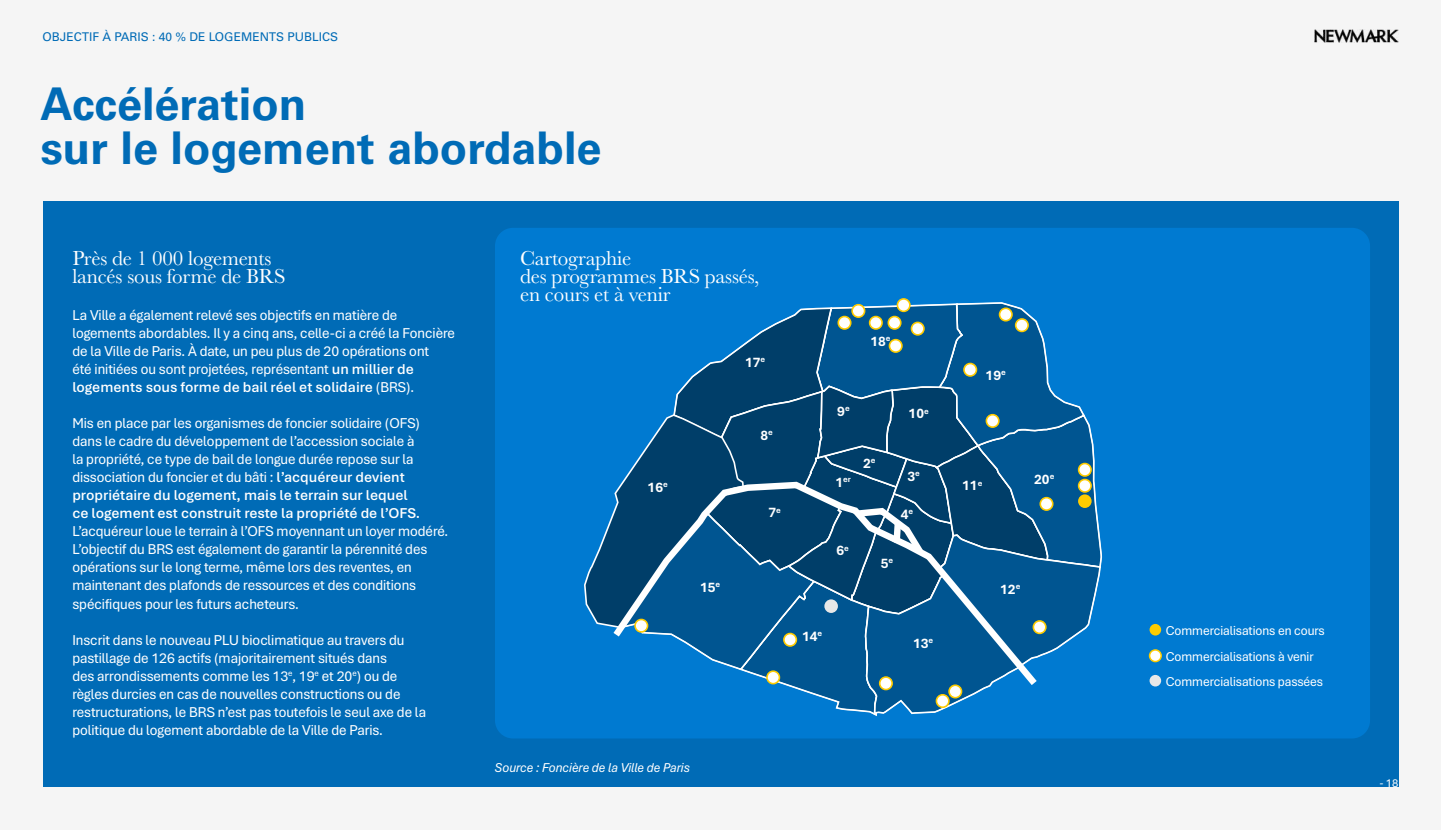
<style>
.page{position:relative;width:1441px;height:830px;background:#fff}
.page>*{position:absolute;margin:0;border:0;box-sizing:border-box;transform-origin:0 0}
.t1{font:700 45px/43.5px "Univers LT Pro 65";color:#006bb6}
.t2{font:21px/18px "Baskerville";letter-spacing:-.01em;color:#fff}
.t3{font:15px/18px "Aptos Display";color:#fff}
.t4{font:600 15px/18px "Aptos";color:#fff}
.t5{font:700 14.4px "Aptos";color:#fff}
.t6{font:13.5px/26.2px "Aptos Display";color:#fff}
.t7{font:italic 13.5px "Aptos Display";color:#fff}
.t8{font:12px "Univers LT Pro 55 Roman";color:#006bb6}
.t9{font:12px "Aptos Display";color:#fff}
.t10{font:700 8.4px "Aptos";color:#fff}
.s1{font-family:"Aptos";font-weight:600}
.s2{font-family:"Aptos Display";font-weight:400}
.s3{font-size:14.4px}
</style>
<div class="page">
<div style="left:0;top:0;width:1440px;height:829px;background:#f5f5f5"></div>
<div style="left:43px;top:201px;width:1354px;height:586px;background:#006bb6"></div>
<div style="left:495px;top:228px;width:874px;height:510px;background:#007ad1;border-radius:18px"></div>
<img style="left:1314px;top:29px;width:83px;height:14px">
<div style="left:1149px;top:623px;width:11px;height:12px;background:#fc0;border-radius:50%"></div>
<div style="left:1149px;top:649px;width:11px;height:12px;background:#fff;border-radius:50%"></div>
<div style="left:1148px;top:649px;width:13px;height:13px;border:2px solid #fc0;border-radius:50%"></div>
<div style="left:1149px;top:674px;width:11px;height:12px;background:#e8e8e8;border-radius:50%"></div>
<svg style="left:584px;top:301px;width:518px;height:415px"></svg>
<div style="left:1077px;top:494px;width:14px;height:13px;background:#fc0;border-radius:50%"></div>
<div style="left:838px;top:316px;width:12px;height:13px;background:#fff;border-radius:50%"></div>
<div style="left:837px;top:315px;width:14px;height:14px;border:2px solid #fc0;border-radius:50%"></div>
<div style="left:852px;top:304px;width:12px;height:13px;background:#fff;border-radius:50%"></div>
<div style="left:851px;top:304px;width:14px;height:14px;border:2px solid #fc0;border-radius:50%"></div>
<div style="left:869px;top:316px;width:12px;height:13px;background:#fff;border-radius:50%"></div>
<div style="left:868px;top:315px;width:14px;height:14px;border:2px solid #fc0;border-radius:50%"></div>
<div style="left:888px;top:316px;width:12px;height:13px;background:#fff;border-radius:50%"></div>
<div style="left:887px;top:315px;width:14px;height:14px;border:2px solid #fc0;border-radius:50%"></div>
<div style="left:911px;top:322px;width:12px;height:13px;background:#fff;border-radius:50%"></div>
<div style="left:910px;top:321px;width:14px;height:14px;border:2px solid #fc0;border-radius:50%"></div>
<div style="left:889px;top:339px;width:12px;height:13px;background:#fff;border-radius:50%"></div>
<div style="left:888px;top:338px;width:14px;height:15px;border:2px solid #fc0;border-radius:50%"></div>
<div style="left:897px;top:299px;width:12px;height:12px;background:#fff;border-radius:50%"></div>
<div style="left:896px;top:298px;width:14px;height:14px;border:2px solid #fc0;border-radius:50%"></div>
<div style="left:999px;top:308px;width:12px;height:12px;background:#fff;border-radius:50%"></div>
<div style="left:998px;top:307px;width:14px;height:14px;border:2px solid #fc0;border-radius:50%"></div>
<div style="left:963px;top:363px;width:13px;height:13px;background:#fff;border-radius:50%"></div>
<div style="left:963px;top:362px;width:14px;height:14px;border:2px solid #fc0;border-radius:50%"></div>
<div style="left:986px;top:414px;width:12px;height:13px;background:#fff;border-radius:50%"></div>
<div style="left:985px;top:413px;width:14px;height:14px;border:2px solid #fc0;border-radius:50%"></div>
<div style="left:1015px;top:319px;width:12px;height:12px;background:#fff;border-radius:50%"></div>
<div style="left:1014px;top:318px;width:14px;height:14px;border:2px solid #fc0;border-radius:50%"></div>
<div style="left:1078px;top:463px;width:12px;height:12px;background:#fff;border-radius:50%"></div>
<div style="left:1077px;top:462px;width:14px;height:14px;border:2px solid #fc0;border-radius:50%"></div>
<div style="left:1078px;top:479px;width:12px;height:12px;background:#fff;border-radius:50%"></div>
<div style="left:1077px;top:478px;width:14px;height:14px;border:2px solid #fc0;border-radius:50%"></div>
<div style="left:1040px;top:497px;width:12px;height:13px;background:#fff;border-radius:50%"></div>
<div style="left:1039px;top:496px;width:14px;height:14px;border:2px solid #fc0;border-radius:50%"></div>
<div style="left:1033px;top:620px;width:12px;height:13px;background:#fff;border-radius:50%"></div>
<div style="left:1032px;top:619px;width:14px;height:15px;border:2px solid #fc0;border-radius:50%"></div>
<div style="left:948px;top:685px;width:13px;height:12px;background:#fff;border-radius:50%"></div>
<div style="left:948px;top:684px;width:14px;height:14px;border:2px solid #fc0;border-radius:50%"></div>
<div style="left:936px;top:694px;width:12px;height:12px;background:#fff;border-radius:50%"></div>
<div style="left:935px;top:693px;width:14px;height:14px;border:2px solid #fc0;border-radius:50%"></div>
<div style="left:879px;top:676px;width:13px;height:13px;background:#fff;border-radius:50%"></div>
<div style="left:878px;top:676px;width:14px;height:14px;border:2px solid #fc0;border-radius:50%"></div>
<div style="left:635px;top:619px;width:12px;height:12px;background:#fff;border-radius:50%"></div>
<div style="left:634px;top:618px;width:14px;height:14px;border:2px solid #fc0;border-radius:50%"></div>
<div style="left:783px;top:633px;width:13px;height:12px;background:#fff;border-radius:50%"></div>
<div style="left:783px;top:632px;width:14px;height:14px;border:2px solid #fc0;border-radius:50%"></div>
<div style="left:766px;top:671px;width:13px;height:12px;background:#fff;border-radius:50%"></div>
<div style="left:766px;top:670px;width:14px;height:14px;border:2px solid #fc0;border-radius:50%"></div>
<div style="left:824px;top:599px;width:13px;height:13px;background:#e8e8e8;border-radius:50%"></div>
<p class="t8" style="left:43px;top:29px;width:297px">OBJECTIF À PARIS : 40 % DE LOGEMENTS PUBLICS</p>
<h1 class="t1" style="left:40px;top:80px;width:562px">Accélération<br>sur le logement abordable</h1>
<h2 class="t2" style="left:72px;top:249px;width:214px">Près de 1 000 logements lancés sous forme de BRS</h2>
<p class="t3" style="left:72px;top:305px;width:384px">La Ville a également relevé ses objectifs en matière de logements abordables. Il y a cinq ans, celle-ci a créé la Foncière de la Ville de Paris. À date, un peu plus de 20 opérations ont<br>été initiées ou sont projetées, représentant <span class="s1">un millier de</span></p>
<p class="t4" style="left:72px;top:377px;width:343px">logements sous forme de bail réel et solidaire <span class="s2">(BRS).</span></p>
<p class="t3" style="left:72px;top:413px;width:349px">Mis en place par les organismes de foncier solidaire (OFS) dans le cadre du développement de l’accession sociale à la propriété, ce type de bail de longue durée repose sur la dissociation du foncier et du bâti : <span class="s1">l’acquéreur devient</span></p>
<p class="t4" style="left:72px;top:485px;width:349px">propriétaire du logement, mais le terrain sur lequel ce logement est construit reste la propriété de l’OFS.</p>
<p class="t3" style="left:72px;top:521px;width:377px">L’acquéreur loue le terrain à l’OFS moyennant un loyer modéré.<br>L’objectif du BRS est également de garantir la pérennité des opérations sur le long terme, même lors des reventes, en maintenant des plafonds de ressources et des conditions spécifiques pour les futurs acheteurs.</p>
<p class="t3" style="left:72px;top:629px;width:355px">Inscrit dans le nouveau PLU bioclimatique au travers du pastillage de 126 actifs (majoritairement situés dans<br>des arrondissements comme les 13<sup>e</sup>, 19<sup>e</sup> et 20<sup>e</sup>) ou de règles durcies en cas de nouvelles constructions ou de restructurations, le BRS n’est pas toutefois le seul axe de la politique du logement abordable de la Ville de Paris.</p>
<h2 class="t2" style="left:520px;top:249px;width:241px">Cartographie<br>des programmes BRS passés, en cours et à venir</h2>
<p class="t5" style="left:745px;top:352px;width:22px">17<sup>e</sup></p>
<p class="t5" style="left:647px;top:477px;width:22px">16<sup>e</sup></p>
<p class="t5" style="left:700px;top:577px;width:22px">15<sup>e</sup></p>
<p class="t5" style="left:760px;top:425px;width:14px">8<sup>e</sup></p>
<p class="t5" style="left:768px;top:502px;width:14px">7<sup>e</sup></p>
<p class="t5" style="left:870px;top:331px;width:22px">18<sup>e</sup></p>
<p class="t5" style="left:837px;top:401px;width:14px">9<sup>e</sup></p>
<p class="t10" style="left:923px;top:405px;width:6px">e</p>
<p class="t5" style="left:908px;top:403px;width:17px">10</p>
<p class="t10" style="left:835px;top:473px;width:17px"><span class="s3">1</span>er</p>
<p class="t5" style="left:836px;top:540px;width:14px">6<sup>e</sup></p>
<p class="t5" style="left:863px;top:453px;width:14px">2<sup>e</sup></p>
<p class="t5" style="left:907px;top:466px;width:14px">3<sup>e</sup></p>
<p class="t5" style="left:900px;top:504px;width:14px">4<sup>e</sup></p>
<p class="t5" style="left:880px;top:553px;width:14px">5<sup>e</sup></p>
<p class="t5" style="left:801px;top:626px;width:17px">14</p>
<p class="t10" style="left:817px;top:627px;width:6px">e</p>
<p class="t5" style="left:912px;top:633px;width:17px">13</p>
<p class="t10" style="left:928px;top:634px;width:6px">e</p>
<p class="t5" style="left:985px;top:365px;width:22px">19<sup>e</sup></p>
<p class="t5" style="left:962px;top:475px;width:22px">11<sup>e</sup></p>
<p class="t5" style="left:1034px;top:469px;width:22px">20<sup>e</sup></p>
<p class="t5" style="left:1000px;top:578px;width:22px">12<sup>e</sup></p>
<p class="t7" style="left:495px;top:758px;width:196px">Source : Foncière de la Ville de Paris</p>
<p class="t6" style="left:1165px;top:616px;width:161px">Commercialisations en cours<br>Commercialisations à venir</p>
<p class="t6" style="left:1165px;top:667px;width:159px">Commercialisations passées</p>
<p class="t9" style="left:1378px;top:774px;width:21px">- 18</p>
</div>
